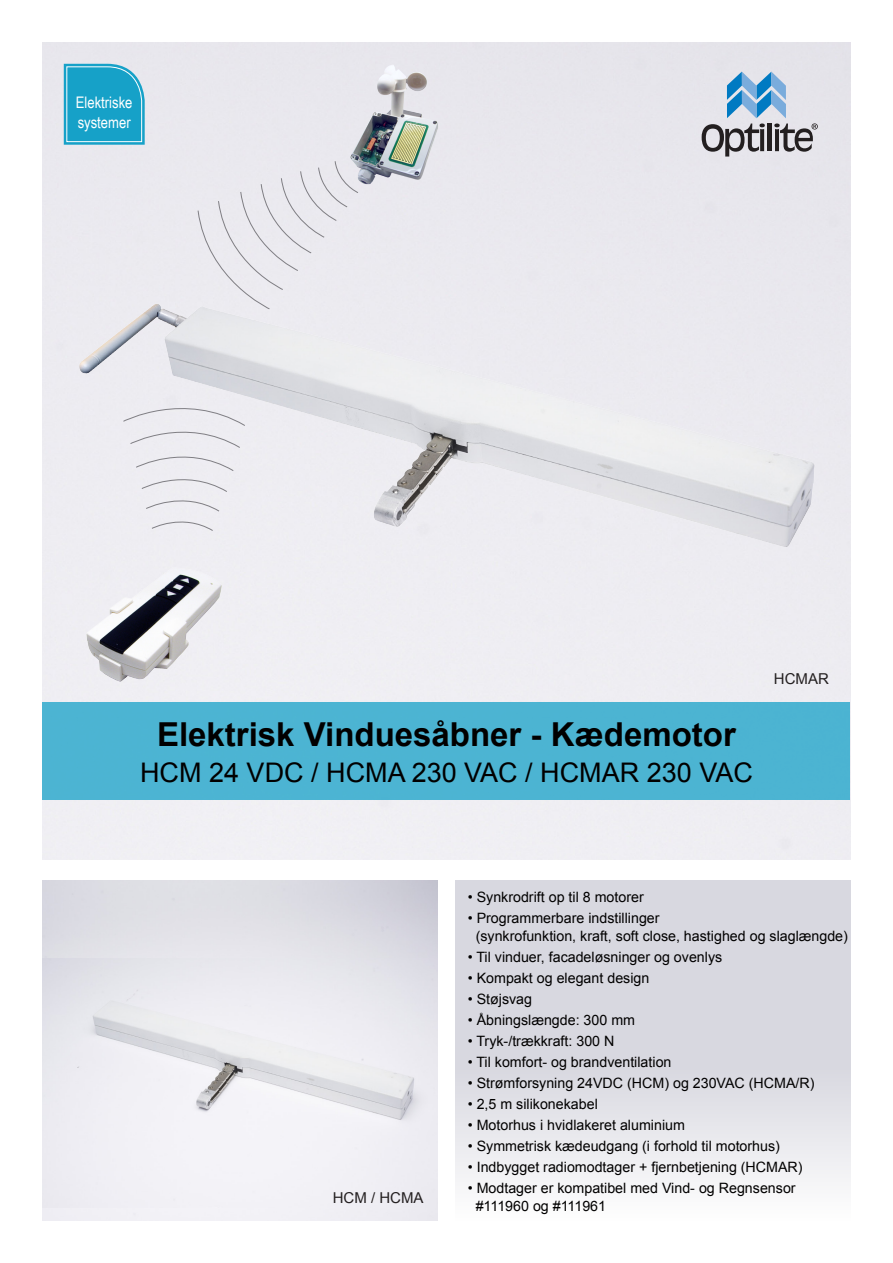
<style>
.page{position:relative;width:893px;height:1263px;background:#fff}
.page>*{position:absolute;margin:0;border:0;box-sizing:border-box;transform-origin:0 0}
.Hovedoverskrift{font:700 33px "Arial";color:#010000}
.Underoverskrift{font:27px "Arial";color:#010000}
.t1{font:15.9px/19.2px "Arial Narrow";color:#fff}
.t2{font:15px "Arial";color:#231f20}
.Brødtekst{font:14.25px/18px "Arial";color:#010000}
</style>
<div class="page">
<div style="left:43px;top:43px;width:807px;height:817px;background:#edecf0"></div>
<img style="left:69px;top:589px;width:167px;height:100px">
<img style="left:43px;top:255px;width:807px;height:334px">
<div style="left:197px;top:160px;width:162px;height:150px;background:#ebeaef"></div>
<img style="left:293px;top:47px;width:206px;height:154px">
<div style="left:455px;top:880px;width:395px;height:340px;background:linear-gradient(to bottom,#ceced9,#f2f2f5)"></div>
<div style="left:43px;top:702px;width:807px;height:97px;background:#4cb4d2"></div>
<svg style="left:64px;top:64px;width:81px;height:81px;background:#2aa8cc"></svg>
<img style="left:43px;top:959px;width:395px;height:249px">
<svg style="left:702px;top:72px;width:116px;height:85px;background:#adbac8"></svg>
<p class="t1" style="left:76px;top:93px;width:58px">Elektriske systemer</p>
<p class="Hovedoverskrift" style="left:157px;top:712px;width:580px">Elektrisk Vinduesåbner - Kædemotor</p>
<p class="Underoverskrift" style="left:140px;top:754px;width:614px">HCM 24 VDC / HCMA 230 VAC / HCMAR 230 VAC</p>
<p class="t2" style="left:774px;top:669px;width:56px">HCMAR</p>
<p class="t2" style="left:333px;top:1187px;width:92px">HCM / HCMA</p>
<p class="Brødtekst" style="left:468px;top:888px;width:178px">• Synkrodrift op til 8 motorer</p>
<p class="Brødtekst" style="left:476px;top:909px;width:374px;text-indent:-8px">• Programmerbare indstillinger<br>(synkrofunktion, kraft, soft close, hastighed og slaglængde)</p>
<p class="Brødtekst" style="left:468px;top:948px;width:256px">• Til vinduer, facadeløsninger og ovenlys</p>
<p class="Brødtekst" style="left:468px;top:969px;width:183px">• Kompakt og elegant design</p>
<p class="Brødtekst" style="left:468px;top:990px;width:66px">• Støjsvag</p>
<p class="Brødtekst" style="left:468px;top:1011px;width:169px">• Åbningslængde: 300 mm</p>
<p class="Brødtekst" style="left:468px;top:1032px;width:148px">• Tryk-/trækkraft: 300 N</p>
<p class="Brødtekst" style="left:468px;top:1053px;width:205px">• Til komfort- og brandventilation</p>
<p class="Brødtekst" style="left:468px;top:1074px;width:348px">• Strømforsyning 24VDC (HCM) og 230VAC (HCMA/R)</p>
<p class="Brødtekst" style="left:468px;top:1095px;width:132px">• 2,5 m silikonekabel</p>
<p class="Brødtekst" style="left:468px;top:1116px;width:219px">• Motorhus i hvidlakeret aluminium</p>
<p class="Brødtekst" style="left:468px;top:1137px;width:314px">• Symmetrisk kædeudgang (i forhold til motorhus)</p>
<p class="Brødtekst" style="left:468px;top:1158px;width:336px">• Indbygget radiomodtager + fjernbetjening (HCMAR)</p>
<p class="Brødtekst" style="left:476px;top:1179px;width:321px;text-indent:-8px">• Modtager er kompatibel med Vind- og Regnsensor #111960 og #111961</p>
</div>
